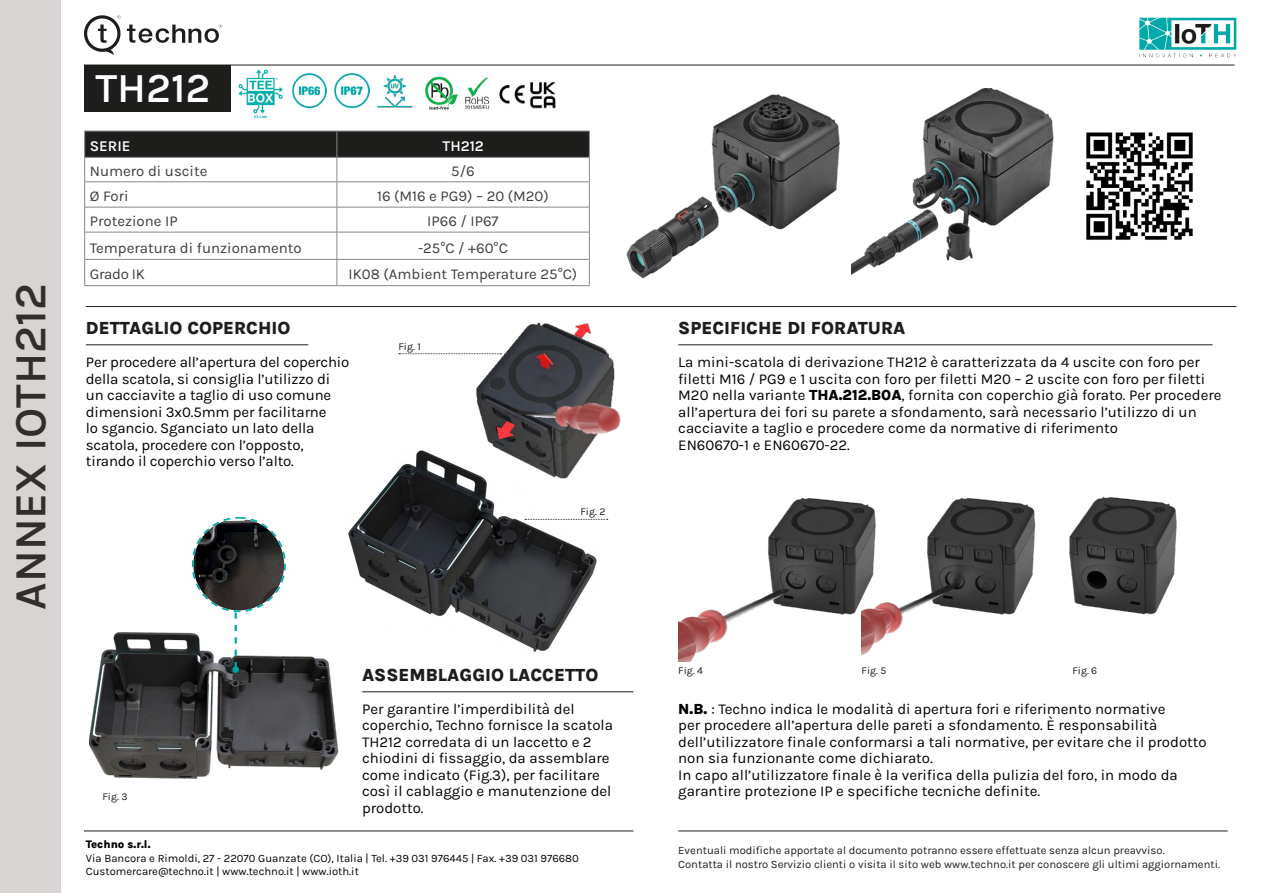
<style>
.page{position:relative;width:1263px;height:893px;background:#fff}
.page>*{position:absolute;margin:0;border:0;box-sizing:border-box;transform-origin:0 0}
.t1{font:600 45px "Karla";color:#1d1d1b}
.t2{font:600 41.7px "Karla";color:#fff}
.t3{font:800 18px "Karla";color:#1d1d1b}
.t4{font:15px/16.5px "Karla";color:#000}
.t5{font:15px "Karla";color:#3c3c3b}
.t6{font:600 15px "Karla";color:#fff}
.t7{font:11.25px/13.5px "Karla";color:#1d1d1b}
.t8{font:11.25px/13.5px "Karla";color:#000}
.t9{font:800 11.25px "Karla";color:#000}
.t10{font:10.5px "Karla";color:#1d1d1b}
.s1{font-weight:800}
</style>
<div class="page">
<img style="left:1139px;top:18px;width:97px;height:40px">
<div style="left:0;top:0;width:60px;height:893px;background:#d8d4d3"></div>
<hr style="left:84px;top:65px;width:1150px;height:1px;background:#1d1d1b">
<svg style="left:127px;top:24px;width:95px;height:19px"></svg>
<svg style="left:84px;top:15px;width:37px;height:40px"></svg>
<hr style="left:678px;top:831px;width:550px;height:1px;background:#1d1d1b">
<hr style="left:84px;top:831px;width:549px;height:1px;background:#1d1d1b">
<img style="left:1086px;top:132px;width:107px;height:108px">
<img style="left:377px;top:74px;width:36px;height:34px">
<div style="left:84px;top:65px;width:146px;height:46px;background:#1d1d1b"></div>
<img style="left:499px;top:81px;width:57px;height:28px">
<hr style="left:84px;top:285px;width:253px;height:1px;background:#878787">
<hr style="left:337px;top:285px;width:253px;height:1px;background:#878787">
<svg style="left:84px;top:131px;width:506px;height:154px"></svg>
<hr style="left:86px;top:306px;width:1150px;height:1px;background:#1d1d1b">
<hr style="left:678px;top:344px;width:534px;height:1px;background:#1d1d1b">
<hr style="left:86px;top:344px;width:222px;height:1px;background:#1d1d1b">
<hr style="left:362px;top:691px;width:271px;height:1px;background:#1d1d1b">
<img style="left:851px;top:88px;width:203px;height:187px">
<img style="left:626px;top:94px;width:214px;height:185px">
<img style="left:348px;top:450px;width:251px;height:202px">
<img style="left:470px;top:322px;width:151px;height:166px">
<img style="left:678px;top:497px;width:183px;height:165px">
<img style="left:1069px;top:497px;width:108px;height:118px">
<img style="left:861px;top:497px;width:175px;height:158px">
<img style="left:90px;top:632px;width:249px;height:147px">
<svg style="left:399px;top:353px;width:102px;height:1px"></svg>
<svg style="left:525px;top:519px;width:83px;height:1px"></svg>
<svg style="left:192px;top:517px;width:94px;height:151px"></svg>
<div style="left:232px;top:666px;width:7px;height:7px;background:#00a6aa;border-radius:50%"></div>
<img style="left:238px;top:69px;width:45px;height:49px">
<img style="left:292px;top:74px;width:35px;height:34px">
<img style="left:335px;top:74px;width:34px;height:34px">
<img style="left:425px;top:76px;width:65px;height:34px">
<h1 class="t1" style="left:2px;top:610px;width:328px;rotate:-90deg">ANNEX IOTH212</h1>
<h2 class="t2" style="left:95px;top:61px;width:117px">TH212</h2>
<p class="t6" style="left:90px;top:136px;width:42px">SERIE</p>
<p class="t6" style="left:442px;top:136px;width:43px">TH212</p>
<p class="t5" style="left:90px;top:162px;width:119px">Numero di uscite</p>
<p class="t5" style="left:451px;top:162px;width:25px">5/6</p>
<p class="t5" style="left:90px;top:187px;width:40px">Ø Fori</p>
<p class="t5" style="left:377px;top:187px;width:173px">16 (M16 e PG9) – 20 (M20)</p>
<p class="t5" style="left:90px;top:212px;width:89px">Protezione IP</p>
<p class="t5" style="left:427px;top:212px;width:73px">IP66 / IP67</p>
<p class="t5" style="left:90px;top:238px;width:213px">Temperatura di funzionamento</p>
<p class="t5" style="left:418px;top:238px;width:91px">-25°C / +60°C</p>
<p class="t5" style="left:90px;top:265px;width:57px">Grado IK</p>
<p class="t5" style="left:349px;top:265px;width:230px">IK08 (Ambient Temperature 25°C)</p>
<p class="t3" style="left:86px;top:317px;width:206px">DETTAGLIO COPERCHIO</p>
<p class="t4" style="left:86px;top:354px;width:265px">Per procedere all’apertura del coperchio della scatola, si consiglia l’utilizzo di un cacciavite a taglio di uso comune dimensioni 3x0.5mm per facilitarne<br>lo sgancio. Sganciato un lato della scatola, procedere con l’opposto, tirando il coperchio verso l’alto.</p>
<p class="t10" style="left:398px;top:340px;width:24px">Fig. 1</p>
<p class="t10" style="left:580px;top:505px;width:26px">Fig. 2</p>
<p class="t10" style="left:102px;top:790px;width:27px">Fig. 3</p>
<p class="t3" style="left:362px;top:663px;width:238px">ASSEMBLAGGIO LACCETTO</p>
<p class="t4" style="left:362px;top:700px;width:252px">Per garantire l’imperdibilità del coperchio, Techno fornisce la scatola TH212 corredata di un laccetto e 2 chiodini di fissaggio, da assemblare come indicato (Fig.3), per facilitare così il cablaggio e manutenzione del prodotto.</p>
<p class="t3" style="left:678px;top:317px;width:229px">SPECIFICHE DI FORATURA</p>
<p class="t4" style="left:678px;top:354px;width:545px">La mini-scatola di derivazione TH212 è caratterizzata da 4 uscite con foro per filetti M16 / PG9 e 1 uscita con foro per filetti M20 – 2 uscite con foro per filetti M20 nella variante <span class="s1">THA.212.B0A</span>, fornita con coperchio già forato. Per procedere all’apertura dei fori su parete a sfondamento, sarà necessario l’utilizzo di un cacciavite a taglio e procedere come da normative di riferimento<br>EN60670-1 e EN60670-22.</p>
<p class="t10" style="left:678px;top:664px;width:26px">Fig. 4</p>
<p class="t10" style="left:861px;top:664px;width:26px">Fig. 5</p>
<p class="t10" style="left:1072px;top:664px;width:26px">Fig. 6</p>
<p class="t4" style="left:678px;top:700px;width:530px"><span class="s1">N.B.</span> : Techno indica le modalità di apertura fori e riferimento normative<br>per procedere all’apertura delle pareti a sfondamento. È responsabilità dell’utilizzatore finale conformarsi a tali normative, per evitare che il prodotto non sia funzionante come dichiarato.<br>In capo all’utilizzatore finale è la verifica della pulizia del foro, in modo da garantire protezione IP e specifiche tecniche definite.</p>
<p class="t9" style="left:86px;top:837px;width:66px">Techno s.r.l.</p>
<p class="t8" style="left:86px;top:851px;width:494px">Via Bancora e Rimoldi, 27 - 22070 Guanzate (CO), Italia | Tel. +39 031 976445 | Fax. +39 031 976680<br>Customercare@techno.it | www.techno.it | www.ioth.it</p>
<p class="t7" style="left:678px;top:843px;width:543px">Eventuali modifiche apportate al documento potranno essere effettuate senza alcun preavviso.<br>Contatta il nostro Servizio clienti o visita il sito web www.techno.it per conoscere gli ultimi aggiornamenti.</p>
</div>
